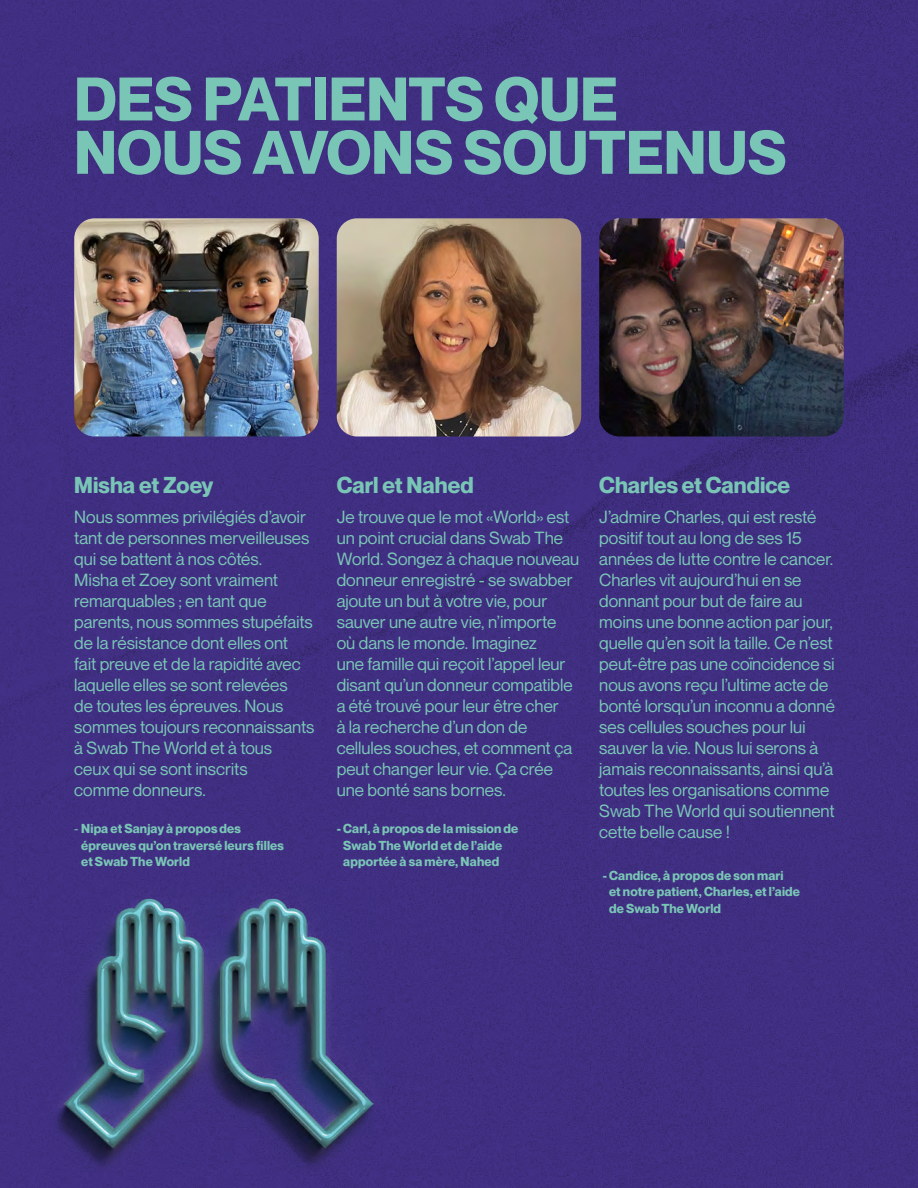
<style>
.page{position:relative;width:918px;height:1188px;background:#fff}
.page>*{position:absolute;margin:0;border:0;box-sizing:border-box;transform-origin:0 0}
.t1{font:700 60px/53.4px "Neue Montreal";color:#7ac6b6}
.t2{font:700 22.5px "Neue Montreal";color:#7ac6b6}
.t3{font:17.25px/21px "Neue Montreal";color:#7ac6b6}
.t4{font:700 12.75px/16.5px "Neue Montreal";letter-spacing:.015em;color:#7ac6b6}
.s1{font-weight:400}
</style>
<div class="page">
<img style="left:0;top:0;width:918px;height:1188px">
<img style="left:74px;top:218px;width:245px;height:218px">
<img style="left:337px;top:218px;width:244px;height:218px">
<img style="left:599px;top:218px;width:245px;height:218px">
<img style="left:38px;top:886px;width:348px;height:287px">
<h1 class="t1" style="left:74px;top:72px;width:714px">DES PATIENTS QUE<br>NOUS AVONS SOUTENUS</h1>
<h2 class="t2" style="left:74px;top:471px;width:141px">Misha et Zoey</h2>
<p class="t3" style="left:74px;top:506px;width:242px">Nous sommes privilégiés d’avoir tant de personnes merveilleuses qui se battent à nos côtés.<br>Misha et Zoey sont vraiment remarquables ; en tant que parents, nous sommes stupéfaits de la résistance dont elles ont fait preuve et de la rapidité avec laquelle elles se sont relevées<br>de toutes les épreuves. Nous sommes toujours reconnaissants à Swab The World et à tous<br>ceux qui se sont inscrits<br>comme donneurs.</p>
<p class="t4" style="left:81px;top:820px;width:204px;text-indent:-7px"><span class="s1">-</span> Nipa et Sanjay à propos des épreuves qu’on traversé leurs filles et Swab The World</p>
<h2 class="t2" style="left:337px;top:471px;width:138px">Carl et Nahed</h2>
<p class="t3" style="left:337px;top:506px;width:244px">Je trouve que le mot «World» est un point crucial dans Swab The<br>World. Songez à chaque nouveau donneur enregistré - se swabber ajoute un but à votre vie, pour sauver une autre vie, n’importe où dans le monde. Imaginez<br>une famille qui reçoit l’appel leur disant qu’un donneur compatible a été trouvé pour leur être cher<br>à la recherche d’un don de cellules souches, et comment ça peut changer leur vie. Ça crée une bonté sans bornes.</p>
<p class="t4" style="left:343px;top:820px;width:177px;text-indent:-6px">- Carl, à propos de la mission de<br>Swab The World et de l’aide apportée à sa mère, Nahed</p>
<h2 class="t2" style="left:599px;top:471px;width:192px">Charles et Candice</h2>
<p class="t3" style="left:599px;top:506px;width:237px">J’admire Charles, qui est resté positif tout au long de ses 15 années de lutte contre le cancer.<br>Charles vit aujourd’hui en se donnant pour but de faire au moins une bonne action par jour, quelle qu’en soit la taille. Ce n’est peut-être pas une coïncidence si nous avons reçu l’ultime acte de bonté lorsqu’un inconnu a donné ses cellules souches pour lui sauver la vie. Nous lui serons à jamais reconnaissants, ainsi qu’à toutes les organisations comme<br>Swab The World qui soutiennent cette belle cause !</p>
<p class="t4" style="left:609px;top:867px;width:192px;text-indent:-6px">- Candice, à propos de son mari<br>et notre patient, Charles, et l’aide de Swab The World</p>
</div>
